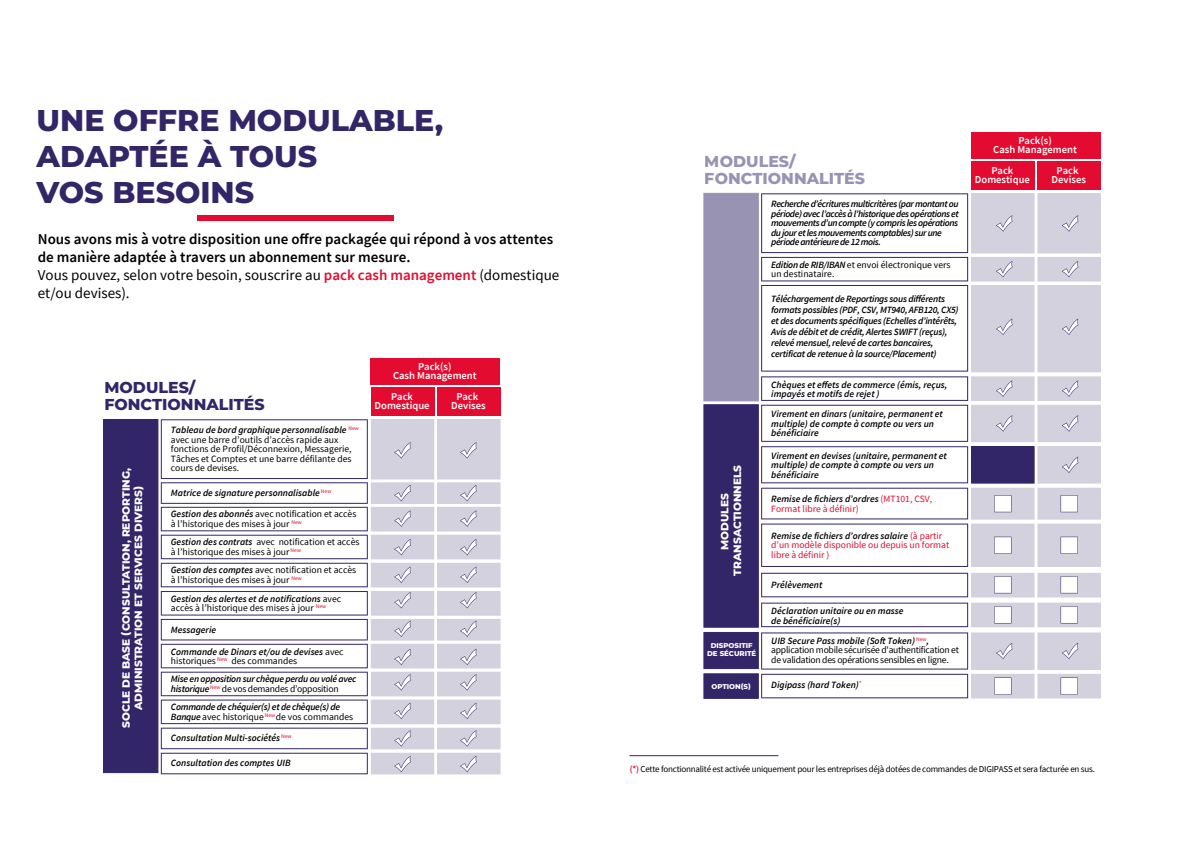
<style>
.page{position:relative;width:1191px;height:842px;background:#fff}
.page>*{position:absolute;margin:0;border:0;box-sizing:border-box;transform-origin:0 0}
.t1{font:800 30px/36px "Montserrat";color:#322668}
.t2{font:800 15.8px/17.3px "Montserrat";color:#322668}
.t3{font:600 15px/18px "Source Sans Pro";color:#010101}
.t4{font:600 10.6px/9px "Source Sans Pro";color:#fff;text-align:center}
.t5{font:800 10.6px/12.5px "Montserrat";color:#fff;text-align:center}
.t6{font:9.6px/9.6px "Source Sans Pro";color:#010101}
.t7{font:italic 600 9.6px/9.6px "Source Sans Pro";color:#010101}
.t8{font:italic 600 9.6px/11px "Source Sans Pro";letter-spacing:-.025em;color:#010101}
.t9{font:italic 600 9.6px/9.6px "Source Sans Pro";letter-spacing:-.045em;color:#010101}
.t10{font:9.6px/9.6px "Source Sans Pro";color:#e30c30}
.t11{font:9.6px/9.6px "Source Sans Pro";letter-spacing:-.025em;color:#010101}
.t12{font:9px "Source Sans Pro";letter-spacing:-.025em;color:#010101}
.t13{font:800 7px/8.3px "Montserrat";color:#fff;text-align:center}
.s1{font-weight:400}
.s2{color:#e30c30}
.s3{font-weight:600;font-style:italic}
.s4{font-weight:400;font-style:normal}
.s5{font-weight:600;font-style:italic;color:#010101}
.s6{font-weight:600;color:#e30c30}
</style>
<div class="page">
<div style="left:197px;top:215px;width:196px;height:6px;background:#e30c30"></div>
<div style="left:971px;top:161px;width:63px;height:29px;background:#e30c30"></div>
<div style="left:1037px;top:161px;width:63px;height:29px;background:#e30c30"></div>
<div style="left:971px;top:132px;width:129px;height:27px;background:#e30c30"></div>
<div style="left:703px;top:193px;width:56px;height:208px;background:#9892b3"></div>
<div style="left:703px;top:632px;width:56px;height:37px;background:#322668;border:1px solid #322668"></div>
<div style="left:703px;top:404px;width:56px;height:224px;background:#322668;border:1px solid #322668"></div>
<div style="left:703px;top:673px;width:56px;height:26px;background:#322668;border:1px solid #322668"></div>
<div style="left:103px;top:419px;width:55px;height:354px;background:#322668"></div>
<div style="left:371px;top:387px;width:63px;height:28px;background:#e30c30"></div>
<div style="left:437px;top:387px;width:63px;height:28px;background:#e30c30"></div>
<div style="left:371px;top:358px;width:129px;height:26px;background:#e30c30"></div>
<svg style="left:161px;top:419px;width:339px;height:355px"></svg>
<hr style="left:629px;top:755px;width:149px;height:1px;background:#322668">
<svg style="left:761px;top:193px;width:340px;height:374px"></svg>
<svg style="left:761px;top:573px;width:340px;height:24px"></svg>
<svg style="left:761px;top:603px;width:340px;height:95px"></svg>
<h1 class="t1" style="left:37px;top:101px;width:408px">UNE OFFRE MODULABLE,<br>ADAPTÉE À TOUS<br>VOS BESOINS</h1>
<h3 class="t3" style="left:38px;top:229px;width:523px">Nous avons mis à votre disposition une offre packagée qui répond à vos attentes de manière adaptée à travers un abonnement sur mesure.<br><span class="s1">Vous pouvez, selon votre besoin, souscrire au</span> <span class="s2">pack cash management</span> <span class="s1">(domestique et/ou devises).</span></h3>
<h2 class="t2" style="left:104px;top:378px;width:162px">MODULES/<br>FONCTIONNALITÉS</h2>
<p class="t5" style="left:119px;top:728px;width:262px;rotate:-90deg">SOCLE DE BASE (CONSULTATION, REPORTING,<br>ADMINISTRATION ET SERVICES DIVERS)</p>
<p class="t6" style="left:171px;top:425px;width:189px"><span class="s3">Tableau de bord graphique personnalisable</span> <sup>New </sup>avec une barre d’outils d’accès rapide aux fonctions de Profil/Déconnexion, Messagerie, Tâches et Comptes et une barre défilante des cours de devises.</p>
<p class="t7" style="left:171px;top:488px;width:162px">Matrice de signature personnalisable <sup>New</sup></p>
<p class="t6" style="left:171px;top:509px;width:187px"><span class="s3">Gestion des abonnés</span> avec notification et accès à l’historique des mises à jour <sup>New</sup></p>
<p class="t6" style="left:171px;top:537px;width:190px"><span class="s3">Gestion des contrats</span> avec notification et accès à l’historique des mises à jour <sup>New</sup></p>
<p class="t6" style="left:171px;top:565px;width:187px"><span class="s3">Gestion des comptes</span> avec notification et accès à l’historique des mises à jour <sup>New</sup></p>
<p class="t6" style="left:171px;top:593px;width:172px"><span class="s3">Gestion des alertes et de notifications</span> avec accès à l’historique des mises à jour <sup>New</sup></p>
<p class="t7" style="left:171px;top:646px;width:174px">Commande de Dinars et/ou de devises <span class="s4">avec historiques</span> <sup>New</sup> <span class="s4">des commandes</span></p>
<p class="t8" style="left:171px;top:674px;width:187px;line-height:9.6px">Mise en opposition sur chèque perdu ou volé avec historique <sup>New</sup> <span class="s4">de vos demandes d’opposition</span></p>
<p class="t8" style="left:171px;top:702px;width:184px;line-height:9.6px">Commande de chéquier(s) et de chèque(s) de<br>Banque <span class="s4">avec historique</span> <sup>New</sup> <span class="s4">de vos commandes</span></p>
<p class="t7" style="left:171px;top:624px;width:47px">Messagerie</p>
<p class="t7" style="left:171px;top:733px;width:122px">Consultation Multi-sociétés <sup>New</sup></p>
<p class="t7" style="left:171px;top:758px;width:121px">Consultation des comptes UIB</p>
<p class="t4" style="left:393px;top:362px;width:85px">Pack(s)<br>Cash Management</p>
<p class="t4" style="left:375px;top:392px;width:56px">Pack<br>Domestique</p>
<p class="t4" style="left:451px;top:392px;width:36px">Pack<br>Devises</p>
<h2 class="t2" style="left:704px;top:152px;width:162px">MODULES/<br>FONCTIONNALITÉS</h2>
<p class="t9" style="left:771px;top:199px;width:189px">Recherche d’écritures multicritères (par montant ou période) avec l’accès à l’historique des opérations et mouvements d’un compte (y compris les opérations du jour et les mouvements comptables) sur une période antérieure de 12 mois.</p>
<p class="t6" style="left:771px;top:260px;width:181px"><span class="s3">Edition de RIB/IBAN</span> et envoi électronique vers un destinataire.</p>
<p class="t8" style="left:771px;top:294px;width:189px">Téléchargement de Reportings sous différents formats possibles (PDF, CSV, MT940, AFB120, CX5) et des documents spécifiques (Echelles d’intérêts, Avis de débit et de crédit, Alertes SWIFT (reçus), relevé mensuel, relevé de cartes bancaires, certificat de retenue à la source/Placement)</p>
<p class="t5" style="left:718px;top:576px;width:112px;rotate:-90deg">MODULES<br>TRANSACTIONNELS</p>
<p class="t13" style="left:707px;top:641px;width:51px">DISPOSITIF<br>DE SÉCURITÉ</p>
<p class="t13" style="left:711px;top:682px;width:41px">OPTION(S)</p>
<p class="t7" style="left:771px;top:380px;width:178px">Chèques et effets de commerce (émis, reçus, impayés et motifs de rejet )</p>
<p class="t7" style="left:771px;top:409px;width:173px">Virement en dinars (unitaire, permanent et multiple) de compte à compte ou vers un bénéficiaire</p>
<p class="t7" style="left:771px;top:450px;width:177px">Virement en devises (unitaire, permanent et multiple) de compte à compte ou vers un bénéficiaire</p>
<p class="t10" style="left:771px;top:494px;width:162px"><span class="s5">Remise de fichiers d’ordres</span> (MT101, CSV,<br>Format libre à définir)</p>
<p class="t10" style="left:771px;top:531px;width:179px"><span class="s5">Remise de fichiers d’ordres salaire</span> (à partir d’un modèle disponible ou depuis un format libre à définir )</p>
<p class="t7" style="left:771px;top:580px;width:53px">Prélèvement</p>
<p class="t7" style="left:771px;top:606px;width:134px">Déclaration unitaire ou en masse de bénéficiaire(s)</p>
<p class="t11" style="left:771px;top:636px;width:189px"><span class="s3">UIB Secure Pass mobile (Soft Token)</span> <sup>New</sup><span class="s3">, </span>application mobile sécurisée d'authentification et de validation des opérations sensibles en ligne.</p>
<p class="t7" style="left:771px;top:680px;width:91px">Digipass (hard Token)<sup>*</sup></p>
<p class="t4" style="left:993px;top:136px;width:85px">Pack(s)<br>Cash Management</p>
<p class="t4" style="left:975px;top:166px;width:56px">Pack<br>Domestique</p>
<p class="t4" style="left:1051px;top:166px;width:36px">Pack<br>Devises</p>
<p class="t12" style="left:630px;top:763px;width:467px"><span class="s6">(*)</span> Cette fonctionnalité est activée uniquement pour les entreprises déjà dotées de commandes de DIGIPASS et sera facturée en sus.</p>
</div>
